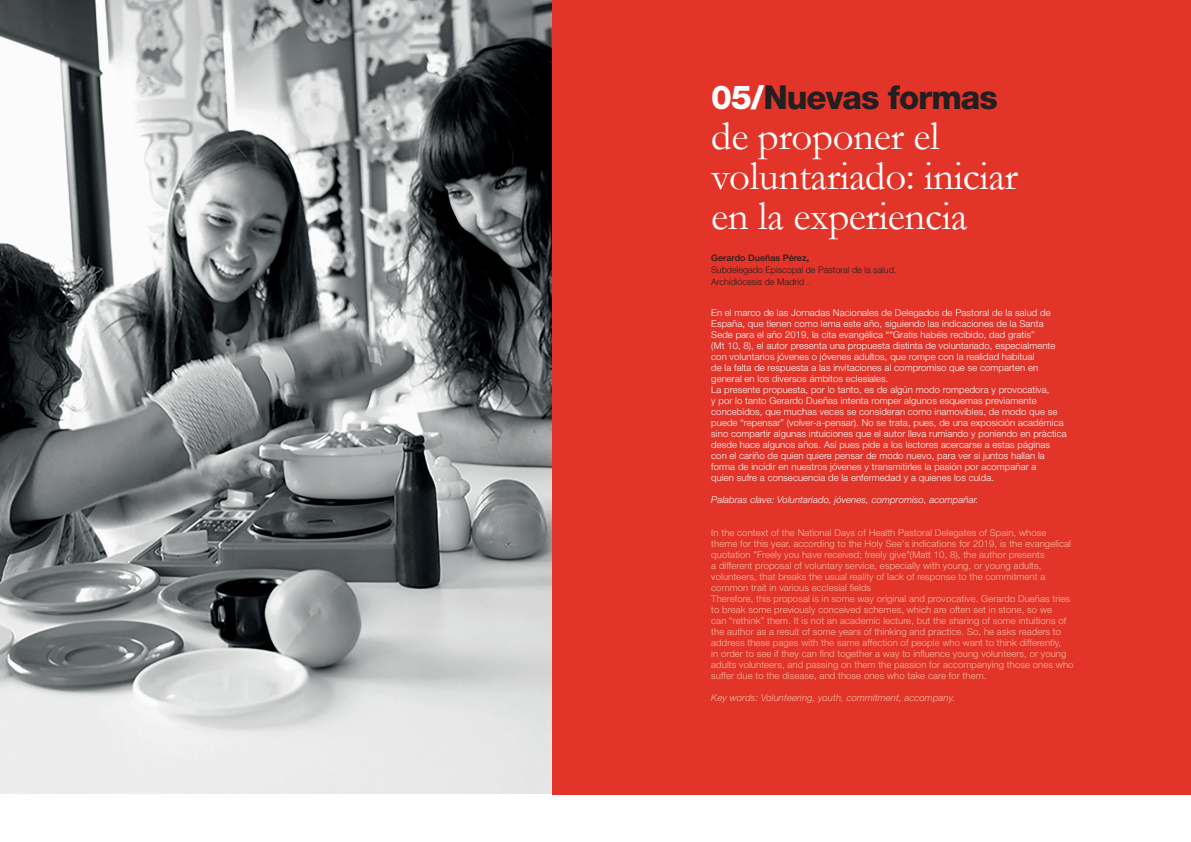
<style>
.page{position:relative;width:1191px;height:842px;background:#fff}
.page>*{position:absolute;margin:0;border:0;box-sizing:border-box;transform-origin:0 0}
.t1{font:41px/40px "Garamond";letter-spacing:-.01em;color:#fff}
.t2{font:800 33px "Helvetica Neue LT Std";letter-spacing:-.03em;color:#231f20}
.t3{font:300 9.5px/11px "Helvetica Neue LT Std";letter-spacing:.01em;color:#fff}
.t4{font:300 9.5px/11px "Helvetica Neue LT Std";letter-spacing:.01em;color:#f6bba2}
.t5{font:italic 300 9.5px "Helvetica Neue LT Std";letter-spacing:.01em;color:#fff}
.t6{font:italic 300 9.5px "Helvetica Neue LT Std";letter-spacing:.01em;color:#f6bba2}
.t7{font:300 9px/12px "Helvetica Neue LT Std";color:#231f20}
.s1{color:#fff}
.s2{font-weight:500}
.s3{font-weight:500;font-size:10px}
</style>
<div class="page">
<img style="left:0;top:0;width:553px;height:794px">
<div style="left:553px;top:0;width:638px;height:794px;background:#e23429"></div>
<p class="t2" style="left:711px;top:77px;width:288px"><span class="s1">05/</span>Nuevas formas</p>
<p class="t1" style="left:711px;top:115px;width:308px">de proponer el voluntariado: iniciar en la experiencia</p>
<p class="t7" style="left:711px;top:251px;width:187px"><span class="s2">Gerardo Dueñas Pérez</span><span class="s3">,<br></span>Subdelegado Episcopal de Pastoral de la salud.<br>Archidiócesis de Madrid .</p>
<p class="t3" style="left:711px;top:307px;width:357px">En el marco de las Jornadas Nacionales de Delegados de Pastoral de la salud de España, que tienen como lema este año, siguiendo las indicaciones de la Santa Sede para el año 2019, la cita evangélica ““Gratis habéis recibido, dad gratis”<br>(Mt 10, 8), el autor presenta una propuesta distinta de voluntariado, especialmente con voluntarios jóvenes o jóvenes adultos, que rompe con la realidad habitual<br>de la falta de respuesta a las invitaciones al compromiso que se comparten en general en los diversos ámbitos eclesiales.<br>La presente propuesta, por lo tanto, es de algún modo rompedora y provocativa,<br>y por lo tanto Gerardo Dueñas intenta romper algunos esquemas previamente concebidos, que muchas veces se consideran como inamovibles, de modo que se puede “repensar” (volver-a-pensar). No se trata, pues, de una exposición académica sino compartir algunas intuiciones que el autor lleva rumiando y poniendo en práctica desde hace algunos años. Así pues pide a los lectores acercarse a estas páginas con el cariño de quien quiere pensar de modo nuevo, para ver si juntos hallan la forma de incidir en nuestros jóvenes y transmitirles la pasión por acompañar a<br>quien sufre a consecuencia de la enfermedad y a quienes los cuida.</p>
<p class="t5" style="left:711px;top:494px;width:269px">Palabras clave: Voluntariado, jóvenes, compromiso, acompañar.</p>
<p class="t4" style="left:711px;top:527px;width:364px">In the context of the National Days of Health Pastoral Delegates of Spain, whose theme for this year, according to the Holy See's indications for 2019, is the evangelical quotation "Freely you have received; freely give"(Matt 10, 8), the author presents<br>a different proposal of voluntary service, especially with young, or young adults, volunteers, that breaks the usual reality of lack of response to the commitment a common trait in various ecclesial fields<br>Therefore, this proposal is in some way original and provocative. Gerardo Dueñas tries to break some previously conceived schemes, which are often set in stone, so we<br>can “rethink” them. It is not an academic lecture, but the sharing of some intuitions of the author as a result of some years of thinking and practice. So, he asks readers to address these pages with the same affection of people who want to think differently,<br>in order to see if they can find together a way to influence young volunteers, or young adults volunteers, and passing on them the passion for accompanying those ones who suffer due to the disease, and those ones who take care for them.</p>
<p class="t6" style="left:711px;top:692px;width:245px">Key words: Volunteering, youth, commitment, accompany.</p>
</div>
